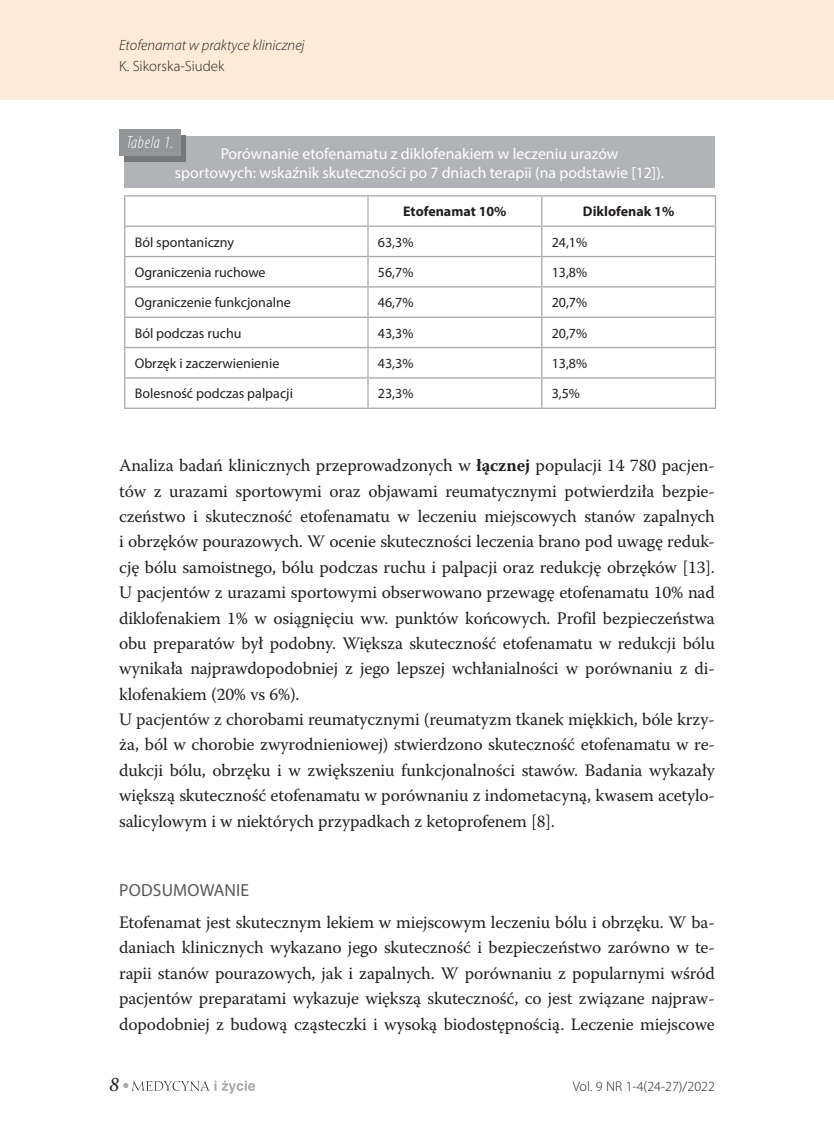
<style>
.page{position:relative;width:834px;height:1141px;background:#fff}
.page>*{position:absolute;margin:0;border:0;box-sizing:border-box;transform-origin:0 0}
.t1{font:italic 21px "Minion Pro";color:#231f20}
.t2{font:17.5px/25.4px "Warnock Pro";letter-spacing:-.01em;color:#231f20}
.t3{font:17.5px "Myriad Pro";letter-spacing:.01em;color:#57585a}
.t4{font:italic 300 condensed 17.5px "Myriad Pro";letter-spacing:.03em;color:#fff}
.t5{font:15.75px/19.2px "Myriad Pro";color:#fff;text-align:center}
.t6{font:italic 300 14.88px "Myriad Pro";color:#231f20}
.t7{font:300 14.88px "Myriad Pro";color:#231f20}
.t8{font:14px "Myriad Pro";color:#231f20}
.t9{font:700 14px "Myriad Pro";color:#231f20}
.t10{font:300 14px "Myriad Pro";color:#231f20}
.s1{font-weight:700}
</style>
<div class="page">
<svg style="left:123px;top:1081px;width:93px;height:10px"></svg>
<svg style="left:222px;top:1081px;width:33px;height:13px"></svg>
<div style="left:0;top:0;width:833px;height:99px;background:#feebd7"></div>
<hr style="left:124px;top:195px;width:244px;height:2px;background:#a8a9ad">
<hr style="left:368px;top:195px;width:173px;height:2px;background:#a8a9ad">
<hr style="left:541px;top:195px;width:175px;height:2px;background:#a8a9ad">
<hr style="left:714px;top:197px;width:2px;height:29px;background:#a8a9ad">
<hr style="left:124px;top:226px;width:244px;height:1px;background:#a8a9ad">
<hr style="left:368px;top:226px;width:173px;height:1px;background:#a8a9ad">
<hr style="left:541px;top:226px;width:175px;height:1px;background:#a8a9ad">
<hr style="left:714px;top:227px;width:2px;height:29px;background:#a8a9ad">
<hr style="left:124px;top:256px;width:244px;height:1px;background:#a8a9ad">
<hr style="left:368px;top:256px;width:173px;height:1px;background:#a8a9ad">
<hr style="left:541px;top:256px;width:175px;height:1px;background:#a8a9ad">
<hr style="left:714px;top:257px;width:2px;height:29px;background:#a8a9ad">
<hr style="left:124px;top:286px;width:244px;height:2px;background:#a8a9ad">
<hr style="left:368px;top:286px;width:173px;height:2px;background:#a8a9ad">
<hr style="left:541px;top:286px;width:175px;height:2px;background:#a8a9ad">
<hr style="left:714px;top:288px;width:2px;height:29px;background:#a8a9ad">
<hr style="left:124px;top:317px;width:244px;height:1px;background:#a8a9ad">
<hr style="left:368px;top:317px;width:173px;height:1px;background:#a8a9ad">
<hr style="left:541px;top:317px;width:175px;height:1px;background:#a8a9ad">
<hr style="left:714px;top:318px;width:2px;height:29px;background:#a8a9ad">
<hr style="left:124px;top:347px;width:244px;height:1px;background:#a8a9ad">
<hr style="left:368px;top:347px;width:173px;height:1px;background:#a8a9ad">
<hr style="left:541px;top:347px;width:175px;height:1px;background:#a8a9ad">
<hr style="left:714px;top:348px;width:2px;height:29px;background:#a8a9ad">
<hr style="left:124px;top:377px;width:244px;height:2px;background:#a8a9ad">
<svg style="left:124px;top:197px;width:1px;height:211px"></svg>
<hr style="left:368px;top:377px;width:173px;height:2px;background:#a8a9ad">
<svg style="left:367px;top:197px;width:1px;height:211px"></svg>
<hr style="left:541px;top:377px;width:175px;height:2px;background:#a8a9ad">
<svg style="left:541px;top:197px;width:1px;height:211px"></svg>
<hr style="left:714px;top:379px;width:2px;height:29px;background:#a8a9ad">
<hr style="left:124px;top:408px;width:244px;height:1px;background:#a8a9ad">
<hr style="left:368px;top:408px;width:173px;height:1px;background:#a8a9ad">
<hr style="left:541px;top:408px;width:175px;height:1px;background:#a8a9ad">
<div style="left:124px;top:137px;width:590px;height:51px;background:#b2b3b7"></div>
<div style="left:124px;top:135px;width:62px;height:27px;background:#76787b"></div>
<div style="left:119px;top:129px;width:62px;height:27px;background:#939598"></div>
<p class="t6" style="left:119px;top:36px;width:187px">Etofenamat w praktyce klinicznej</p>
<p class="t7" style="left:119px;top:57px;width:107px">K. Sikorska-Siudek</p>
<p class="t4" style="left:127px;top:132px;width:48px">Tabela 1.</p>
<p class="t5" style="left:175px;top:144px;width:490px">Porównanie etofenamatu z diklofenakiem w leczeniu urazów<br>sportowych: wskaźnik skuteczności po 7 dniach terapii (na podstawie [12]).</p>
<p class="t9" style="left:403px;top:202px;width:105px">Etofenamat 10%</p>
<p class="t9" style="left:582px;top:202px;width:93px">Diklofenak 1%</p>
<p class="t8" style="left:135px;top:233px;width:101px">Ból spontaniczny</p>
<p class="t8" style="left:378px;top:233px;width:37px">63,3%</p>
<p class="t8" style="left:551px;top:233px;width:37px">24,1%</p>
<p class="t8" style="left:135px;top:264px;width:132px">Ograniczenia ruchowe</p>
<p class="t8" style="left:378px;top:264px;width:37px">56,7%</p>
<p class="t8" style="left:551px;top:264px;width:37px">13,8%</p>
<p class="t8" style="left:135px;top:294px;width:158px">Ograniczenie funkcjonalne</p>
<p class="t8" style="left:378px;top:294px;width:37px">46,7%</p>
<p class="t8" style="left:551px;top:294px;width:37px">20,7%</p>
<p class="t8" style="left:135px;top:324px;width:108px">Ból podczas ruchu</p>
<p class="t8" style="left:378px;top:324px;width:37px">43,3%</p>
<p class="t8" style="left:551px;top:324px;width:37px">20,7%</p>
<p class="t8" style="left:135px;top:355px;width:146px">Obrzęk i zaczerwienienie</p>
<p class="t8" style="left:378px;top:355px;width:37px">43,3%</p>
<p class="t8" style="left:551px;top:355px;width:37px">13,8%</p>
<p class="t8" style="left:135px;top:385px;width:160px">Bolesność podczas palpacji</p>
<p class="t8" style="left:378px;top:385px;width:37px">23,3%</p>
<p class="t8" style="left:551px;top:385px;width:30px">3,5%</p>
<p class="t2" style="left:119px;top:453px;width:597px">Analiza badań klinicznych przeprowadzonych w <span class="s1">łącznej</span> populacji 14 780 pacjen&shy;tów z urazami sportowymi oraz objawami reumatycznymi potwierdziła bezpie&shy;czeństwo i skuteczność etofenamatu w leczeniu miejscowych stanów zapalnych i obrzęków pourazowych. W ocenie skuteczności leczenia brano pod uwagę reduk&shy;cję bólu samoistnego, bólu podczas ruchu i palpacji oraz redukcję obrzęków [13].<br>U pacjentów z urazami sportowymi obserwowano przewagę etofenamatu 10% nad diklofenakiem 1% w osiągnięciu ww. punktów końcowych. Profil bezpieczeństwa obu preparatów był podobny. Większa skuteczność etofenamatu w redukcji bólu wynikała najprawdopodobniej z jego lepszej wchłanialności w porównaniu z di&shy;klofenakiem (20% vs 6%).<br>U pacjentów z chorobami reumatycznymi (reumatyzm tkanek miękkich, bóle krzy&shy;ża, ból w chorobie zwyrodnieniowej) stwierdzono skuteczność etofenamatu w re&shy;dukcji bólu, obrzęku i w zwiększeniu funkcjonalności stawów. Badania wykazały większą skuteczność etofenamatu w porównaniu z indometacyną, kwasem acetylo&shy;salicylowym i w niektórych przypadkach z ketoprofenem [8].</p>
<p class="t3" style="left:119px;top:879px;width:131px">Podsumowanie</p>
<p class="t2" style="left:119px;top:909px;width:597px;text-align:justify">Etofenamat jest skutecznym lekiem w miejscowym leczeniu bólu i obrzęku. W ba&shy;daniach klinicznych wykazano jego skuteczność i bezpieczeństwo zarówno w te&shy;rapii stanów pourazowych, jak i zapalnych. W porównaniu z popularnymi wśród pacjentów preparatami wykazuje większą skuteczność, co jest związane najpraw&shy;dopodobniej z budową cząsteczki i wysoką biodostępnością. Leczenie miejscowe</p>
<p class="t1" style="left:109px;top:1070px;width:12px">8</p>
<p class="t10" style="left:572px;top:1078px;width:143px">Vol. 9 NR 1-4(24-27)/2022</p>
</div>
